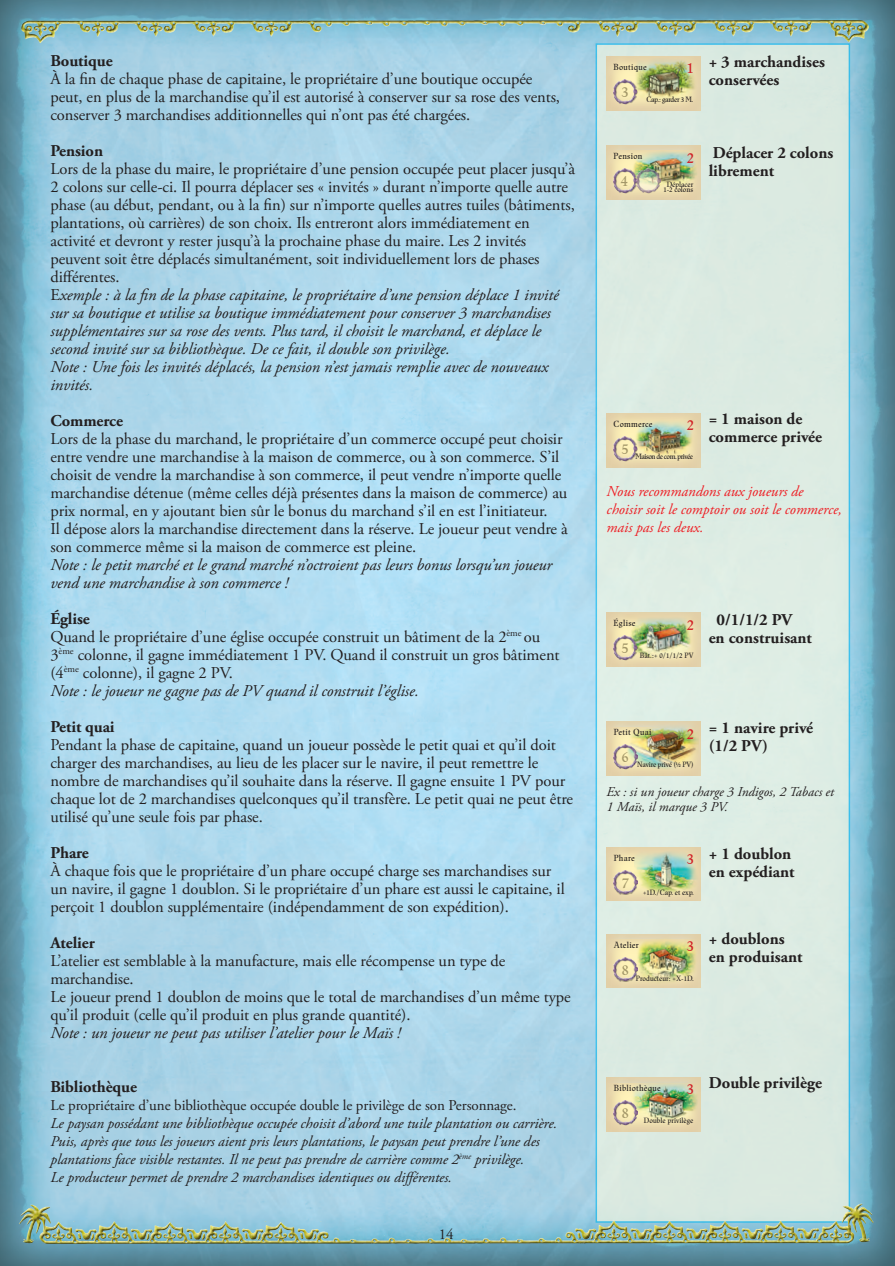
<style>
.page{position:relative;width:895px;height:1266px;background:#fff}
.page>*{position:absolute;margin:0;border:0;box-sizing:border-box;transform-origin:0 0}
.t1{font:16.5px/18px "Adobe Garamond Pro";letter-spacing:-.005em;color:#231f20}
.t2{font:700 16.5px/18px "Adobe Garamond Pro";color:#231f20}
.t3{font:italic 16.5px/18px "Adobe Garamond Pro";letter-spacing:-.005em;color:#231f20}
.t4{font:500 16.5px "Renner Antiqua LT Pro";color:#d11f26}
.t5{font:500 16.5px "Renner Antiqua LT Pro";color:#a39769}
.t6{font:italic 15px/18px "Adobe Garamond Pro";letter-spacing:-.005em;color:#231f20}
.t7{font:italic 15px/18px "Adobe Garamond Pro";color:#ee1d23}
.t8{font:15px "Adobe Garamond Pro";letter-spacing:-.005em;color:#231f20}
.t9{font:italic 13.5px/15px "Adobe Garamond Pro";color:#231f20}
.t10{font:500 9.15px "Renner Antiqua LT Pro";letter-spacing:.025em;color:#231f20}
.t11{font:500 7.8px/5.8px "Renner Antiqua LT Pro";letter-spacing:-.01em;color:#231f20;text-align:center}
.t12{font:500 7.8px "Renner Antiqua LT Pro";letter-spacing:-.06em;color:#231f20}
.t13{font:500 7.8px "Renner Antiqua LT Pro";letter-spacing:-.04em;color:#231f20}
.s1{font-style:italic}
.s2{font-weight:700}
</style>
<div class="page">
<img style="left:0;top:0;width:895px;height:1266px">
<div style="left:595px;top:43px;width:255px;height:1180px;background:#dcebe2"></div>
<img style="left:0;top:16px;width:895px;height:85px">
<img style="left:0;top:1187px;width:892px;height:62px">
<img style="left:606px;top:56px;width:94px;height:54px">
<div style="left:613px;top:80px;width:25px;height:24px;background:#231f20;opacity:.4"></div>
<img style="left:613px;top:79px;width:24px;height:24px">
<img style="left:606px;top:145px;width:94px;height:54px">
<div style="left:613px;top:169px;width:25px;height:24px;background:#231f20;opacity:.4"></div>
<img style="left:613px;top:169px;width:24px;height:23px">
<div style="left:637px;top:169px;width:24px;height:24px;background:#231f20;opacity:.4"></div>
<img style="left:606px;top:413px;width:94px;height:54px">
<div style="left:613px;top:437px;width:25px;height:24px;background:#231f20;opacity:.4"></div>
<img style="left:613px;top:436px;width:24px;height:24px">
<img style="left:606px;top:613px;width:94px;height:53px">
<div style="left:613px;top:636px;width:25px;height:24px;background:#231f20;opacity:.4"></div>
<img style="left:613px;top:636px;width:24px;height:23px">
<img style="left:607px;top:721px;width:93px;height:54px">
<div style="left:614px;top:745px;width:24px;height:24px;background:#231f20;opacity:.4"></div>
<img style="left:614px;top:744px;width:23px;height:24px">
<img style="left:607px;top:847px;width:93px;height:54px">
<div style="left:614px;top:870px;width:24px;height:25px;background:#231f20;opacity:.4"></div>
<img style="left:614px;top:870px;width:23px;height:24px">
<img style="left:607px;top:934px;width:93px;height:54px">
<div style="left:614px;top:957px;width:24px;height:25px;background:#231f20;opacity:.4"></div>
<img style="left:614px;top:957px;width:23px;height:24px">
<img style="left:607px;top:1077px;width:93px;height:54px">
<div style="left:614px;top:1101px;width:24px;height:24px;background:#231f20;opacity:.4"></div>
<img style="left:614px;top:1100px;width:23px;height:24px">
<svg style="left:891px;top:1261px;width:4px;height:5px"></svg>
<p class="t2" style="left:50px;top:52px;width:64px">Boutique</p>
<p class="t1" style="left:50px;top:70px;width:511px">À la fin de chaque phase de capitaine, le propriétaire d’une boutique occupée peut, en plus de la marchandise qu’il est autorisé à conserver sur sa rose des vents, conserver 3 marchandises additionnelles qui n’ont pas été chargées.</p>
<p class="t2" style="left:50px;top:142px;width:54px">Pension</p>
<p class="t1" style="left:50px;top:160px;width:526px">Lors de la phase du maire, le propriétaire d’une pension occupée peut placer jusqu’à 2 colons sur celle-ci. Il pourra déplacer ses « invités » durant n’importe quelle autre phase (au début, pendant, ou à la fin) sur n’importe quelles autres tuiles (bâtiments, plantations, où carrières) de son choix. Ils entreront alors immédiatement en activité et devront y rester jusqu’à la prochaine phase du maire. Les 2 invités peuvent soit être déplacés simultanément, soit individuellement lors de phases différentes.<br>E<span class="s1">xemple : à la fin de la phase capitaine, le propriétaire d’une pension déplace 1 invité sur sa boutique et utilise sa boutique immédiatement pour conserver 3 marchandises supplémentaires sur sa rose des vents. Plus tard, il choisit le marchand, et déplace le second invité sur sa bibliothèque. De ce fait, il double son privilège.<br>Note : Une fois les invités déplacés, la pension n’est jamais remplie avec de nouveaux invités.</span></p>
<p class="t2" style="left:50px;top:412px;width:74px">Commerce</p>
<p class="t1" style="left:50px;top:430px;width:519px">Lors de la phase du marchand, le propriétaire d’un commerce occupé peut choisir entre vendre une marchandise à la maison de commerce, ou à son commerce. S’il choisit de vendre la marchandise à son commerce, il peut vendre n’importe quelle marchandise détenue (même celles déjà présentes dans la maison de commerce) au prix normal, en y ajoutant bien sûr le bonus du marchand s’il en est l’initiateur.<br>Il dépose alors la marchandise directement dans la réserve. Le joueur peut vendre à son commerce même si la maison de commerce est pleine.</p>
<p class="t3" style="left:50px;top:556px;width:503px">Note : le petit marché et le grand marché n’octroient pas leurs bonus lorsqu’un joueur vend une marchandise à son commerce !</p>
<p class="t1" style="left:50px;top:610px;width:511px"><span class="s2">Église<br></span>Quand le propriétaire d’une église occupée construit un bâtiment de la 2<sup>ème</sup> ou 3<sup>ème</sup> colonne, il gagne immédiatement 1 PV. Quand il construit un gros bâtiment (4<sup>ème</sup> colonne), il gagne 2 PV.<br><span class="s1">Note : le joueur ne gagne pas de PV quand il construit l’église.</span></p>
<p class="t2" style="left:50px;top:718px;width:66px">Petit quai</p>
<p class="t1" style="left:50px;top:736px;width:524px">Pendant la phase de capitaine, quand un joueur possède le petit quai et qu’il doit charger des marchandises, au lieu de les placer sur le navire, il peut remettre le nombre de marchandises qu’il souhaite dans la réserve. Il gagne ensuite 1 PV pour chaque lot de 2 marchandises quelconques qu’il transfère. Le petit quai ne peut être utilisé qu’une seule fois par phase.</p>
<p class="t2" style="left:50px;top:844px;width:40px">Phare</p>
<p class="t1" style="left:50px;top:862px;width:516px">À chaque fois que le propriétaire d’un phare occupé charge ses marchandises sur un navire, il gagne 1 doublon. Si le propriétaire d’un phare est aussi le capitaine, il perçoit 1 doublon supplémentaire (indépendamment de son expédition).</p>
<p class="t2" style="left:50px;top:934px;width:46px">Atelier</p>
<p class="t1" style="left:50px;top:952px;width:522px">L’atelier est semblable à la manufacture, mais elle récompense un type de marchandise.<br>Le joueur prend 1 doublon de moins que le total de marchandises d’un même type qu’il produit (celle qu’il produit en plus grande quantité).</p>
<p class="t3" style="left:50px;top:1024px;width:351px">Note : un joueur ne peut pas utiliser l’atelier pour le Maïs !</p>
<p class="t2" style="left:50px;top:1078px;width:88px">Bibliothèque</p>
<p class="t8" style="left:50px;top:1096px;width:467px">Le propriétaire d’une bibliothèque occupée double le privilège de son Personnage.</p>
<p class="t6" style="left:50px;top:1115px;width:508px">Le paysan possédant une bibliothèque occupée choisit d’abord une tuile plantation ou carrière.<br>Puis, après que tous les joueurs aient pris leurs plantations, le paysan peut prendre l’une des plantations face visible restantes. Il ne peut pas prendre de carrière comme 2<sup>ème</sup> privilège.<br>Le producteur permet de prendre 2 marchandises identiques ou différentes.</p>
<p class="t8" style="left:439px;top:1225px;width:16px">14</p>
<p class="t10" style="left:613px;top:62px;width:35px">Boutique</p>
<p class="t4" style="left:686px;top:59px;width:9px">1</p>
<p class="t13" style="left:621px;top:95px;width:73px"><sup>3</sup> Cap.: garder 3 M.</p>
<p class="t2" style="left:708px;top:53px;width:118px">+ 3 marchandises conservées</p>
<p class="t10" style="left:613px;top:151px;width:30px">Pension</p>
<p class="t4" style="left:686px;top:148px;width:9px">2</p>
<p class="t5" style="left:621px;top:171px;width:9px">4</p>
<p class="t11" style="left:663px;top:181px;width:31px">Déplacer<br>1-2 colons</p>
<p class="t2" style="left:708px;top:144px;width:126px">Déplacer 2 colons librement</p>
<p class="t2" style="left:708px;top:410px;width:115px">= 1 maison de commerce privée</p>
<p class="t7" style="left:606px;top:482px;width:237px">Nous recommandons aux joueurs de choisir soit le comptoir ou soit le commerce, mais pas les deux.</p>
<p class="t10" style="left:613px;top:419px;width:41px">Commerce</p>
<p class="t4" style="left:686px;top:416px;width:9px">2</p>
<p class="t12" style="left:621px;top:453px;width:73px"><sup>5</sup> Maison de com. privée</p>
<p class="t10" style="left:613px;top:618px;width:23px">Église</p>
<p class="t4" style="left:686px;top:615px;width:9px">2</p>
<p class="t11" style="left:621px;top:653px;width:73px"><sup>5</sup> Bât.:+ 0/1/1/2 PV</p>
<p class="t2" style="left:708px;top:611px;width:105px;text-indent:8px">0/1/1/2 PV en construisant</p>
<p class="t2" style="left:709px;top:719px;width:106px">= 1 navire privé (1/2 PV)</p>
<p class="t9" style="left:606px;top:784px;width:229px">Ex : si un joueur charge 3 Indigos, 2 Tabacs et<br>1 Maïs, il marque 3 PV.</p>
<p class="t2" style="left:709px;top:845px;width:87px">+ 1 doublon en expédiant</p>
<p class="t10" style="left:614px;top:727px;width:39px">Petit Quai</p>
<p class="t4" style="left:687px;top:724px;width:9px">2</p>
<p class="t11" style="left:621px;top:762px;width:74px"><sup>6</sup> Navire privé (½ PV)</p>
<p class="t10" style="left:614px;top:853px;width:23px">Phare</p>
<p class="t4" style="left:687px;top:850px;width:9px">3</p>
<p class="t11" style="left:622px;top:890px;width:74px"><sup>7</sup> +1D./Cap. et exp.</p>
<p class="t10" style="left:614px;top:940px;width:27px">Atelier</p>
<p class="t4" style="left:687px;top:937px;width:9px">3</p>
<p class="t11" style="left:622px;top:975px;width:74px"><sup>8</sup> Producteur: +X-1D.</p>
<p class="t2" style="left:709px;top:930px;width:95px">+ doublons en produisant</p>
<p class="t10" style="left:614px;top:1083px;width:49px">Bibliothèque</p>
<p class="t4" style="left:687px;top:1080px;width:9px">3</p>
<p class="t11" style="left:622px;top:1117px;width:73px"><sup>8</sup> Double privilège</p>
<p class="t2" style="left:709px;top:1074px;width:115px">Double privilège</p>
</div>
